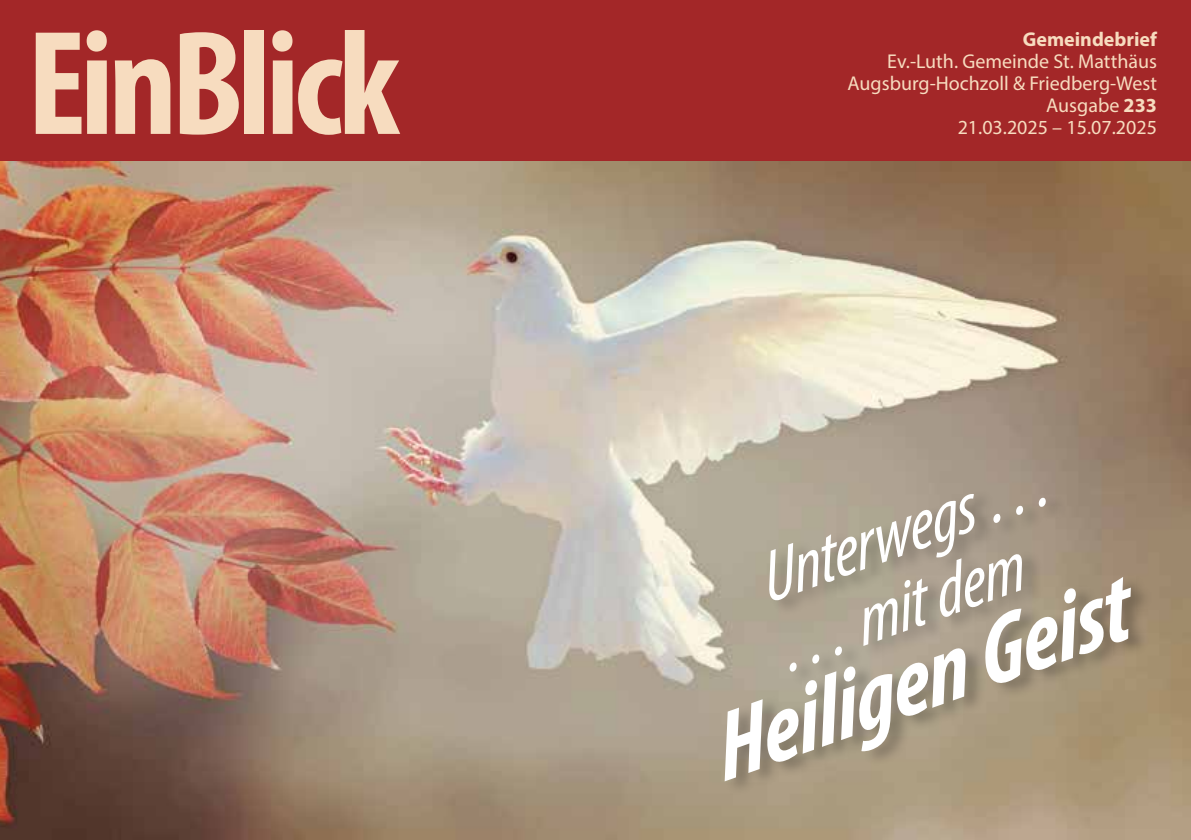
<style>
.page{position:relative;width:1191px;height:840px;background:#fff}
.page>*{position:absolute;margin:0;border:0;box-sizing:border-box;transform-origin:0 0}
.t1{font:700 condensed 150px "Myriad Pro";letter-spacing:-.04em;color:#f7dcbf}
.t2{font:italic 700 condensed 96px "Myriad Pro";color:#fff}
.t3{font:italic condensed 72px/71.8px "Myriad Pro";color:#fff}
.t4{font:20px/22px "Myriad Pro";color:#f7dcbf;text-align:right}
.t5{font:700 20px "Myriad Pro";color:#f7dcbf}
.s1{font-weight:700}
</style>
<div class="page">
<img style="left:0;top:160px;width:1191px;height:679px">
<div style="left:0;top:0;width:1191px;height:160px;background:#a32728"></div>
<div style="left:725px;top:488px;width:428px;height:308px;background:#000;opacity:.27"></div>
<h1 class="t1" style="left:27px;top:-10px;width:374px">EinBlick</h1>
<p class="t5" style="left:1022px;top:26px;width:136px">Gemeindebrief</p>
<p class="t4" style="left:847px;top:50px;width:311px">Ev.-Luth. Gemeinde St. Matthäus<br>Augsburg-Hochzoll &amp; Friedberg-West<br>Ausgabe <span class="s1">233</span></p>
<p class="t4" style="left:957px;top:116px;width:201px">21.03.2025 – 15.07.2025</p>
<h3 class="t3" style="left:741px;top:547px;width:314px;rotate:-19deg">Unterwegs … … mit dem</h3>
<h2 class="t2" style="left:693px;top:693px;width:437px;rotate:-19deg">Heiligen Geist</h2>
</div>
